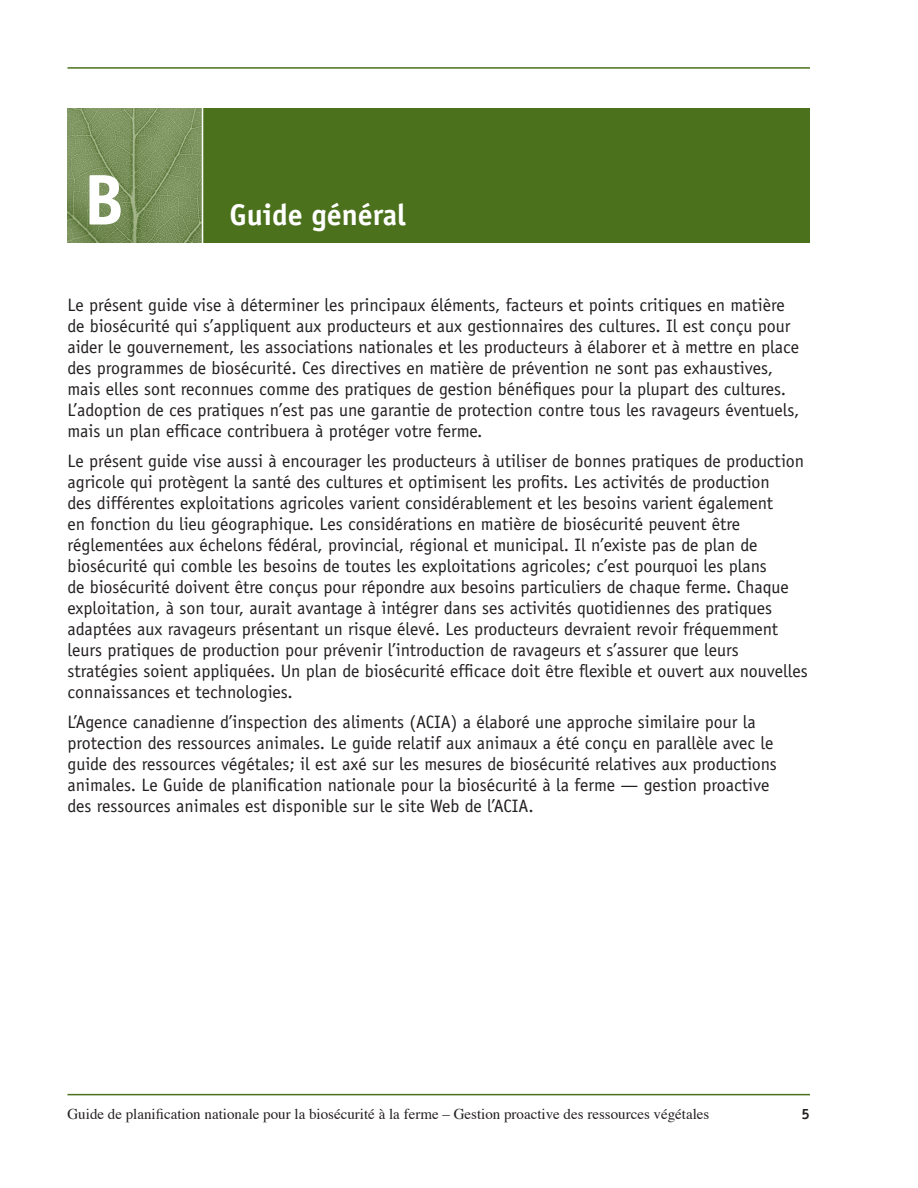
<style>
.page{position:relative;width:918px;height:1188px;background:#fff}
.page>*{position:absolute;margin:0;border:0;box-sizing:border-box;transform-origin:0 0}
.t1{font:700 72px "Officina Sans";color:#fff}
.t2{font:700 30px "Officina Sans";color:#fff}
.Body_Text{font:18px/21px "Officina Sans";color:#231f20}
.t3{font:15px "Times";color:#231f20}
.t4{font:700 15px "Officina Sans";color:#231f20}
</style>
<div class="page">
<hr style="left:68px;top:67px;width:742px;height:2px;background:#4b711c">
<hr style="left:68px;top:1094px;width:742px;height:1px;background:#4b711c">
<div style="left:68px;top:108px;width:742px;height:135px;background:#4b711c"></div>
<img style="left:68px;top:108px;width:134px;height:135px">
<hr style="left:202px;top:108px;width:1px;height:135px;background:#fff">
<p class="t1" style="left:83px;top:155px;width:43px">B</p>
<p class="t2" style="left:230px;top:196px;width:178px">Guide général</p>
<p class="t2" style="left:230px;top:196px;width:207px">A Generic Guide</p>
<p class="Body_Text" style="left:68px;top:294px;width:733px">Le présent guide vise à déterminer les principaux éléments, facteurs et points critiques en matière de biosécurité qui s’appliquent aux producteurs et aux gestionnaires des cultures. Il est conçu pour aider le gouvernement, les associations nationales et les producteurs à élaborer et à mettre en place des programmes de biosécurité. Ces directives en matière de prévention ne sont pas exhaustives, mais elles sont reconnues comme des pratiques de gestion bénéfiques pour la plupart des cultures.<br>L’adoption de ces pratiques n’est pas une garantie de protection contre tous les ravageurs éventuels, mais un plan efficace contribuera à protéger votre ferme.</p>
<p class="Body_Text" style="left:68px;top:450px;width:742px">Le présent guide vise aussi à encourager les producteurs à utiliser de bonnes pratiques de production agricole qui protègent la santé des cultures et optimisent les profits. Les activités de production<br>des différentes exploitations agricoles varient considérablement et les besoins varient également<br>en fonction du lieu géographique. Les considérations en matière de biosécurité peuvent être réglementées aux échelons fédéral, provincial, régional et municipal. Il n’existe pas de plan de biosécurité qui comble les besoins de toutes les exploitations agricoles; c’est pourquoi les plans<br>de biosécurité doivent être conçus pour répondre aux besoins particuliers de chaque ferme. Chaque exploitation, à son tour, aurait avantage à intégrer dans ses activités quotidiennes des pratiques adaptées aux ravageurs présentant un risque élevé. Les producteurs devraient revoir fréquemment leurs pratiques de production pour prévenir l’introduction de ravageurs et s’assurer que leurs stratégies soient appliquées. Un plan de biosécurité efficace doit être flexible et ouvert aux nouvelles connaissances et technologies.</p>
<p class="Body_Text" style="left:68px;top:711px;width:711px">L’Agence canadienne d’inspection des aliments (ACIA) a élaboré une approche similaire pour la protection des ressources animales. Le guide relatif aux animaux a été conçu en parallèle avec le guide des ressources végétales; il est axé sur les mesures de biosécurité relatives aux productions animales. Le Guide de planification nationale pour la biosécurité à la ferme — gestion proactive des ressources animales est disponible sur le site Web de l’ACIA.</p>
<p class="t3" style="left:68px;top:1100px;width:643px">Guide de planification nationale pour la biosécurité à la ferme – Gestion proactive des ressources végétales</p>
<p class="t4" style="left:802px;top:1104px;width:10px">5</p>
</div>
